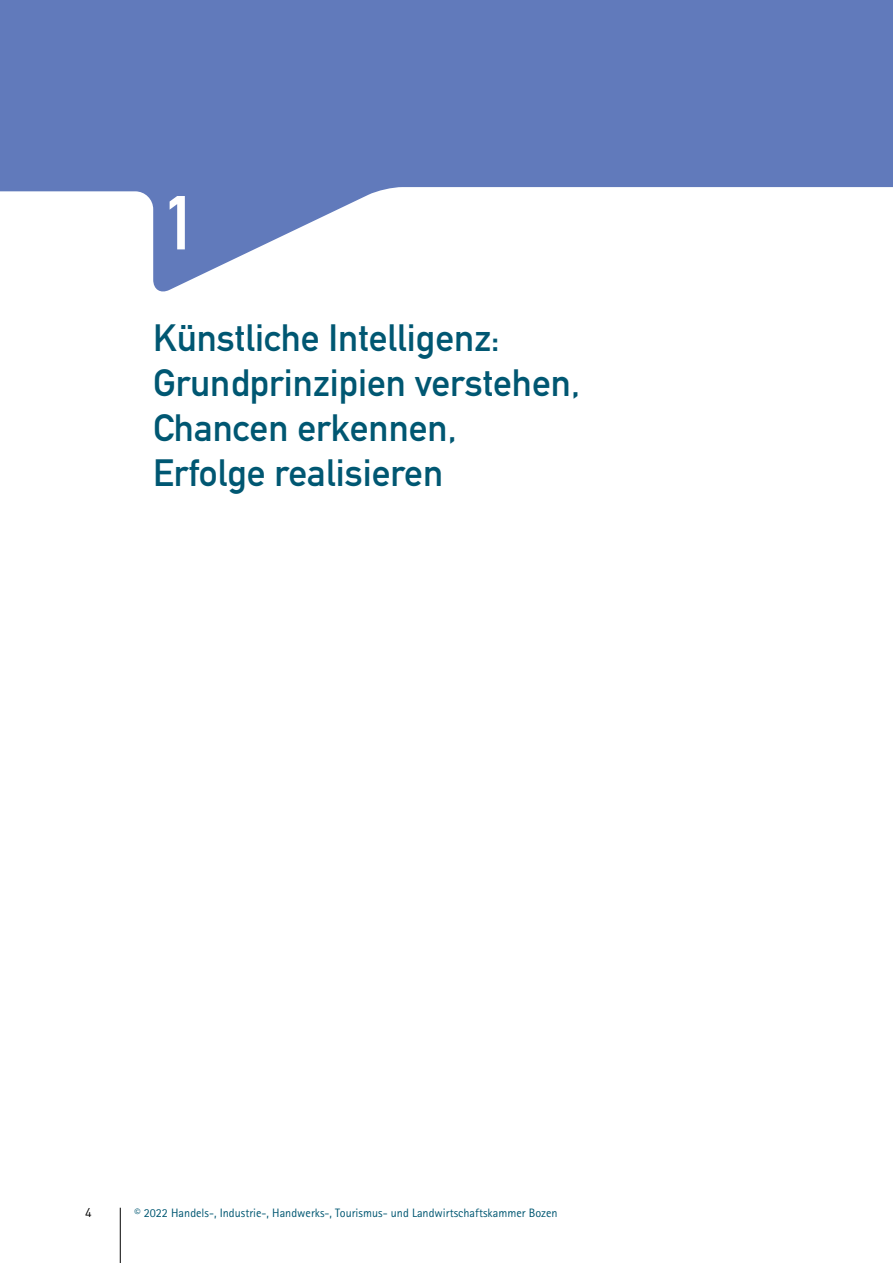
<style>
.page{position:relative;width:893px;height:1263px;background:#fff}
.page>*{position:absolute;margin:0;border:0;box-sizing:border-box;transform-origin:0 0}
.t1{font:700 75px "DIN Alternate";color:#fff}
.t2{font:700 37.5px/45px "DIN Alternate";color:#005772}
.t3{font:12.75px "DINOT";color:#000}
.t4{font:12.15px "Rotis Sans Serif Pro";color:#005772}
</style>
<div class="page">
<hr style="left:120px;top:1208px;width:1px;height:55px;background:#000">
<svg style="left:0;top:0;width:893px;height:292px;fill:#617abb"></svg>
<h1 class="t1" style="left:163px;top:166px;width:37px">1</h1>
<p class="t2" style="left:153px;top:313px;width:428px">Künstliche Intelligenz:<br>Grundprinzipien verstehen,<br>Chancen erkennen,<br>Erfolge realisieren</p>
<p class="t3" style="left:85px;top:1205px;width:8px">4</p>
<p class="t4" style="left:135px;top:1205px;width:425px">© 2022 Handels-, Industrie-, Handwerks-, Tourismus- und Landwirtschaftskammer Bozen</p>
</div>
